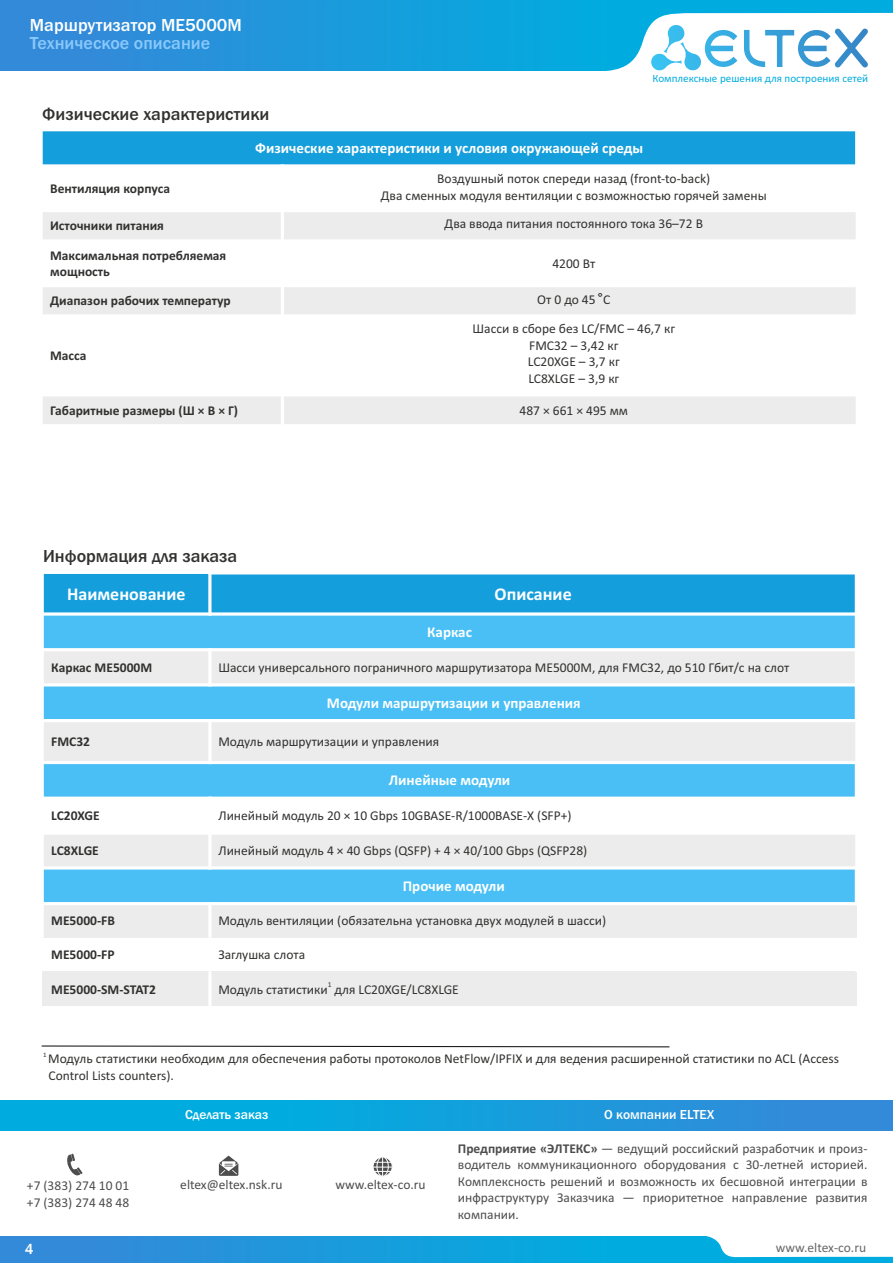
<style>
.page{position:relative;width:893px;height:1263px;background:#fff}
.page>*{position:absolute;margin:0;border:0;box-sizing:border-box;transform-origin:0 0}
.t1{font:500 18px "Franklin Gothic";color:#313130}
.t2{font:500 18px "Franklin Gothic";color:#fff}
.t3{font:700 18px "Calibri";color:#fff}
.t4{font:500 18px "Franklin Gothic";color:#8ac9fc}
.t5{font:700 15px "Calibri";color:#fff}
.t6{font:500 15px "Franklin Gothic";color:#fff}
.t7{font:13.5px/16.5px "Calibri";color:#313130;text-align:center}
.t8{font:13.5px/16.5px "Calibri";color:#4d4d4d;text-align:justify}
.t9{font:700 13.5px/16.5px "Calibri";color:#313130}
.t10{font:500 13.5px "Franklin Gothic";color:#fff}
.t11{font:13.5px "Calibri";color:#666}
.t12{font:11.1px "Calibri";color:#00acdf}
.t13{font:7.5px "Calibri";color:#313130}
.t14{font:6.75px "Calibri";color:#313130}
.s1{font-size:16.5px}
.s2{font-weight:700}
</style>
<div class="page">
<div style="left:0;top:0;width:893px;height:71px;background:linear-gradient(to right,#3489d9,#00b4e0)"></div>
<svg style="left:589px;top:13px;width:304px;height:58px"></svg>
<div style="left:43px;top:573px;width:167px;height:41px;background:#159edc"></div>
<div style="left:210px;top:573px;width:646px;height:41px;background:#159edc"></div>
<div style="left:43px;top:614px;width:813px;height:36px;background:#49bff5"></div>
<div style="left:43px;top:650px;width:167px;height:35px;background:#ececec"></div>
<div style="left:210px;top:650px;width:646px;height:35px;background:#ececec"></div>
<div style="left:43px;top:685px;width:813px;height:36px;background:#49bff5"></div>
<div style="left:43px;top:721px;width:167px;height:41px;background:#ececec"></div>
<div style="left:210px;top:721px;width:646px;height:41px;background:#ececec"></div>
<div style="left:43px;top:762px;width:813px;height:36px;background:#49bff5"></div>
<div style="left:43px;top:833px;width:167px;height:35px;background:#ececec"></div>
<div style="left:210px;top:833px;width:646px;height:35px;background:#ececec"></div>
<div style="left:43px;top:868px;width:813px;height:36px;background:#49bff5"></div>
<div style="left:43px;top:904px;width:167px;height:34px;background:#ececec"></div>
<div style="left:210px;top:904px;width:646px;height:34px;background:#ececec"></div>
<div style="left:43px;top:972px;width:167px;height:34px;background:#ececec"></div>
<div style="left:210px;top:972px;width:646px;height:34px;background:#ececec"></div>
<hr style="left:42px;top:572px;width:2px;height:366px;background:#fff">
<hr style="left:208px;top:972px;width:3px;height:34px;background:#fff">
<hr style="left:208px;top:902px;width:3px;height:36px;background:#fff">
<hr style="left:208px;top:797px;width:3px;height:72px;background:#fff">
<hr style="left:208px;top:719px;width:3px;height:45px;background:#fff">
<hr style="left:208px;top:648px;width:3px;height:38px;background:#fff">
<hr style="left:208px;top:571px;width:3px;height:45px;background:#fff">
<hr style="left:855px;top:866px;width:3px;height:39px;background:#fff">
<hr style="left:855px;top:797px;width:2px;height:72px;background:#fff">
<hr style="left:855px;top:761px;width:3px;height:39px;background:#fff">
<hr style="left:855px;top:719px;width:2px;height:45px;background:#fff">
<hr style="left:855px;top:571px;width:3px;height:151px;background:#fff">
<hr style="left:42px;top:902px;width:816px;height:3px;background:#fff">
<hr style="left:42px;top:866px;width:816px;height:3px;background:#fff">
<hr style="left:42px;top:831px;width:815px;height:4px;background:#fff">
<hr style="left:42px;top:797px;width:816px;height:3px;background:#fff">
<hr style="left:42px;top:761px;width:816px;height:3px;background:#fff">
<hr style="left:42px;top:719px;width:816px;height:3px;background:#fff">
<hr style="left:42px;top:683px;width:816px;height:3px;background:#fff">
<hr style="left:42px;top:648px;width:816px;height:3px;background:#fff">
<svg style="left:43px;top:612px;width:812px;height:4px;background:#d4eefa"></svg>
<hr style="left:42px;top:572px;width:169px;height:2px;background:#fff">
<hr style="left:208px;top:571px;width:650px;height:3px;background:#fff">
<div style="left:0;top:1236px;width:893px;height:27px;background:linear-gradient(to right,#3489d9,#00b4e0)"></div>
<svg style="left:703px;top:1236px;width:190px;height:21px"></svg>
<div style="left:0;top:1100px;width:893px;height:30px;background:linear-gradient(to right,#00b4e0,#3489d9)"></div>
<svg style="left:219px;top:1155px;width:19px;height:21px"></svg>
<div style="left:373px;top:1156px;width:20px;height:21px;background:#fafafa;border:1px solid #fff;border-radius:50%"></div>
<div style="left:376px;top:1156px;width:13px;height:20px;background:#fefefe;border:1px solid #fff;border-radius:50%"></div>
<svg style="left:373px;top:1157px;width:19px;height:19px"></svg>
<svg style="left:67px;top:1154px;width:16px;height:22px"></svg>
<svg style="left:41px;top:1045px;width:629px;height:3px"></svg>
<div style="left:42px;top:130px;width:815px;height:36px;background:#159edc"></div>
<div style="left:42px;top:211px;width:240px;height:30px;background:#ececec"></div>
<div style="left:282px;top:211px;width:575px;height:30px;background:#ececec"></div>
<div style="left:42px;top:286px;width:240px;height:30px;background:#ececec"></div>
<div style="left:282px;top:286px;width:575px;height:30px;background:#ececec"></div>
<div style="left:42px;top:395px;width:240px;height:30px;background:#ececec"></div>
<div style="left:282px;top:395px;width:575px;height:30px;background:#ececec"></div>
<hr style="left:41px;top:129px;width:2px;height:297px;background:#fff">
<hr style="left:281px;top:164px;width:3px;height:262px;background:#fff">
<hr style="left:856px;top:164px;width:2px;height:262px;background:#fff">
<hr style="left:855px;top:129px;width:3px;height:39px;background:#fff">
<hr style="left:41px;top:424px;width:817px;height:2px;background:#fff">
<hr style="left:41px;top:393px;width:817px;height:3px;background:#fff">
<hr style="left:41px;top:314px;width:817px;height:4px;background:#fff">
<hr style="left:41px;top:284px;width:817px;height:3px;background:#fff">
<hr style="left:41px;top:239px;width:817px;height:4px;background:#fff">
<hr style="left:41px;top:209px;width:817px;height:3px;background:#fff">
<svg style="left:42px;top:164px;width:814px;height:2px;background:#d5edf8"></svg>
<hr style="left:41px;top:129px;width:817px;height:2px;background:#fff">
<h1 class="t2" style="left:30px;top:19px;width:213px">Маршрутизатор ME5000M</h1>
<h1 class="t4" style="left:30px;top:36px;width:182px">Техническое описание</h1>
<h1 class="t1" style="left:42px;top:107px;width:229px">Физические характеристики</h1>
<p class="t5" style="left:255px;top:142px;width:390px">Физические характеристики и условия окружающей среды</p>
<p class="t12" style="left:652px;top:73px;width:217px">Комплексные решения для построения сетей</p>
<p class="t9" style="left:50px;top:181px;width:121px">Вентиляция корпуса</p>
<p class="t7" style="left:381px;top:171px;width:387px">Воздушный поток спереди назад (front-to-back)<br>Два сменных модуля вентиляции с возможностью горячей замены</p>
<p class="t9" style="left:50px;top:219px;width:115px">Источники питания</p>
<p class="t7" style="left:445px;top:217px;width:260px">Два ввода питания постоянного тока 36–72 В</p>
<p class="t9" style="left:50px;top:248px;width:178px">Максимальная потребляемая мощность</p>
<p class="t7" style="left:552px;top:256px;width:44px">4200 Вт</p>
<p class="t9" style="left:50px;top:294px;width:182px">Диапазон рабочих температур</p>
<p class="t7" style="left:537px;top:293px;width:75px">От 0 до 45 <span class="s1">°</span>C</p>
<p class="t9" style="left:50px;top:348px;width:38px">Масса</p>
<p class="t7" style="left:473px;top:322px;width:204px">Шасси в сборе без LC/FMC – 46,7 кг<br>FMC32 – 3,42 кг<br>LC20XGE – 3,7 кг<br>LC8XLGE – 3,9 кг</p>
<p class="t9" style="left:50px;top:403px;width:189px">Габаритные размеры (Ш × В × Г)</p>
<p class="t7" style="left:519px;top:403px;width:110px">487 × 661 × 495 мм</p>
<h1 class="t1" style="left:43px;top:549px;width:196px">Информация для заказа</h1>
<h1 class="t3" style="left:67px;top:586px;width:120px">Наименование</h1>
<h1 class="t3" style="left:495px;top:586px;width:79px">Описание</h1>
<p class="t5" style="left:427px;top:626px;width:46px">Каркас</p>
<p class="t9" style="left:51px;top:660px;width:102px">Каркас ME5000M</p>
<p class="t7" style="left:218px;top:660px;width:572px">Шасси универсального пограничного маршрутизатора ME5000M, для FMC32, до 510 Гбит/с на слот</p>
<p class="t5" style="left:327px;top:697px;width:255px">Модули маршрутизации и управления</p>
<p class="t9" style="left:51px;top:734px;width:40px">FMC32</p>
<p class="t7" style="left:218px;top:734px;width:222px">Модуль маршрутизации и управления</p>
<p class="t5" style="left:389px;top:774px;width:123px">Линейные модули</p>
<p class="t9" style="left:51px;top:809px;width:50px">LC20XGE</p>
<p class="t7" style="left:218px;top:809px;width:355px">Линейный модуль 20 × 10 Gbps 10GBASE-R/1000BASE-X (SFP+)</p>
<p class="t9" style="left:51px;top:843px;width:49px">LC8XLGE</p>
<p class="t7" style="left:218px;top:843px;width:370px">Линейный модуль 4 × 40 Gbps (QSFP) + 4 × 40/100 Gbps (QSFP28)</p>
<p class="t5" style="left:403px;top:880px;width:103px">Прочие модули</p>
<p class="t9" style="left:51px;top:914px;width:65px">ME5000-FB</p>
<p class="t7" style="left:218px;top:914px;width:389px">Модуль вентиляции (обязательна установка двух модулей в шасси)</p>
<p class="t9" style="left:51px;top:948px;width:65px">ME5000-FP</p>
<p class="t7" style="left:218px;top:948px;width:88px">Заглушка слота</p>
<p class="t9" style="left:51px;top:982px;width:106px">ME5000-SM-STAT2</p>
<p class="t13" style="left:328px;top:981px;width:5px">1</p>
<p class="t7" style="left:218px;top:982px;width:242px">Модуль статистики для LC20XGE/LC8XLGE</p>
<p class="t14" style="left:43px;top:1051px;width:5px">1</p>
<p class="t7" style="left:48px;top:1051px;width:792px;text-align:left">Модуль статистики необходим для обеспечения работы протоколов NetFlow/IPFIX и для ведения расширенной статистики по ACL (Access<br>Control Lists counters).</p>
<p class="t10" style="left:185px;top:1109px;width:85px">Сделать заказ</p>
<p class="t8" style="left:27px;top:1179px;width:104px">+7 (383) 274 10 01 +7 (383) 274 48 48</p>
<p class="t8" style="left:180px;top:1177px;width:104px">eltex@eltex.nsk.ru</p>
<p class="t8" style="left:335px;top:1177px;width:92px">www.eltex-co.ru</p>
<p class="t10" style="left:604px;top:1110px;width:112px">О компании ELTEX</p>
<p class="t8" style="left:458px;top:1141px;width:411px"><span class="s2">Предприятие «ЭЛТЕКС»</span> — ведущий российский разработчик и произ&shy;водитель коммуникационного оборудования с 30-летней историей.<br>Комплексность решений и возможность их бесшовной интеграции в инфраструктуру Заказчика — приоритетное направление развития компании.</p>
<p class="t6" style="left:25px;top:1243px;width:10px">4</p>
<p class="t11" style="left:776px;top:1242px;width:92px">www.eltex-co.ru</p>
<p class="t6" style="left:25px;top:1243px;width:10px">2</p>
</div>
